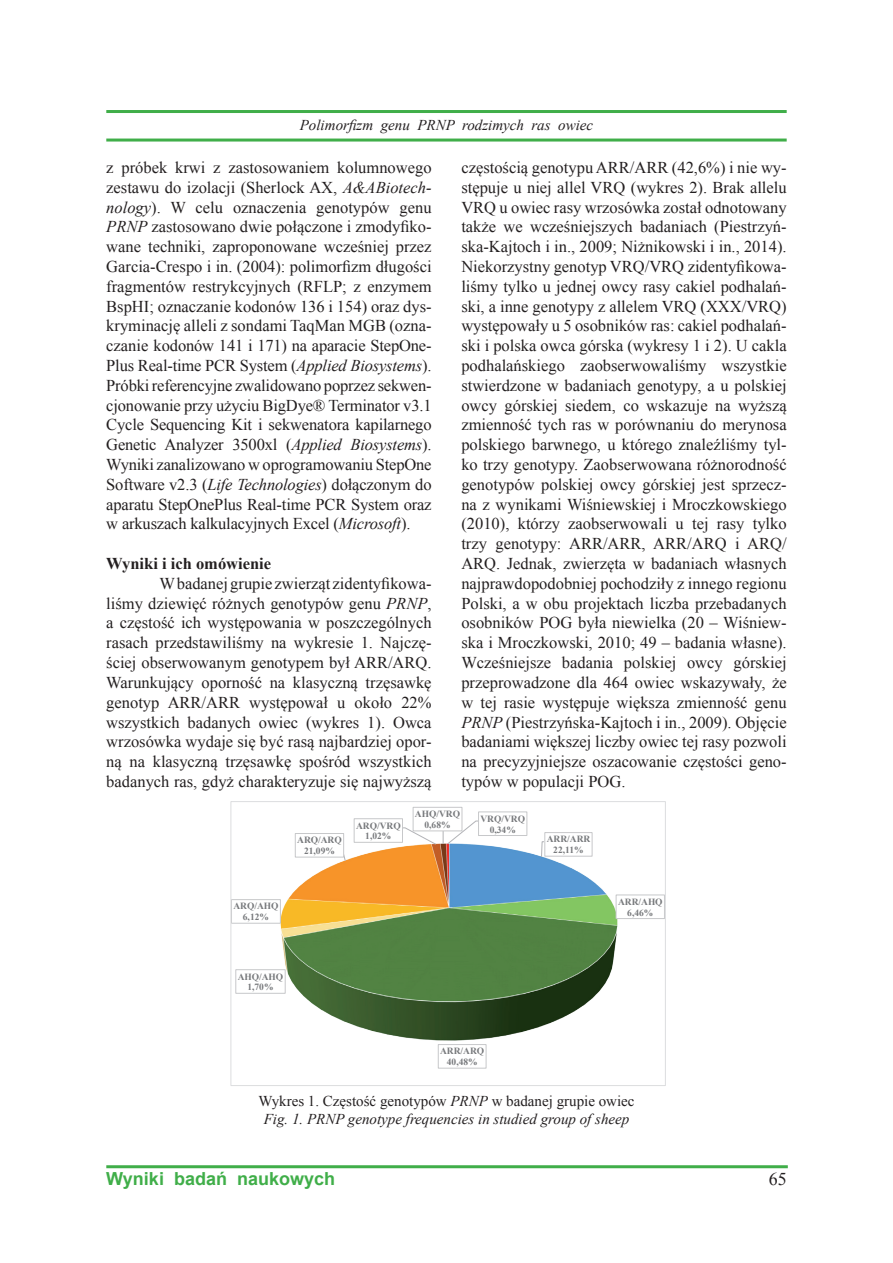
<style>
.page{position:relative;width:893px;height:1263px;background:#fff}
.page>*{position:absolute;margin:0;border:0;box-sizing:border-box;transform-origin:0 0}
.t1{font:700 18px "Arial";color:#40ae49}
.t2{font:18px "Times New Roman";color:#231f20}
.t3{font:16.5px/19.8px "Times New Roman";color:#231f20;text-align:justify}
.t4{font:700 16.5px "Times New Roman";color:#231f20}
.t5{font:italic 15px/18px "Times New Roman";color:#231f20;text-align:center}
.t6{font:700 9.45px/10.9px "Times New Roman";color:#76787b;text-align:center}
.s1{font-style:italic}
.s2{font-style:normal}
</style>
<div class="page">
<hr style="left:106px;top:110px;width:681px;height:3px;background:#40ae49">
<hr style="left:106px;top:139px;width:681px;height:3px;background:#40ae49">
<hr style="left:106px;top:1165px;width:682px;height:3px;background:#40ae49">
<img style="left:274px;top:841px;width:350px;height:200px">
<svg style="left:541px;top:841px;width:4px;height:16px"></svg>
<svg style="left:343px;top:854px;width:3px;height:7px"></svg>
<svg style="left:402px;top:827px;width:34px;height:18px"></svg>
<svg style="left:443px;top:820px;width:36px;height:24px"></svg>
<div style="left:545px;top:832px;width:47px;height:24px;background:#fff"></div>
<div style="left:545px;top:832px;width:47px;height:24px;border:1px solid #c7c8ca"></div>
<div style="left:616px;top:895px;width:48px;height:23px;background:#fff"></div>
<div style="left:616px;top:895px;width:49px;height:24px;border:1px solid #c7c8ca"></div>
<div style="left:438px;top:1044px;width:48px;height:24px;border:1px solid #c7c8ca"></div>
<div style="left:236px;top:970px;width:49px;height:23px;background:#fff"></div>
<div style="left:236px;top:969px;width:49px;height:24px;border:1px solid #c7c8ca"></div>
<div style="left:231px;top:900px;width:49px;height:23px;background:#fff"></div>
<div style="left:231px;top:899px;width:50px;height:24px;border:1px solid #c7c8ca"></div>
<div style="left:295px;top:833px;width:49px;height:24px;background:#fff"></div>
<div style="left:295px;top:833px;width:49px;height:24px;border:1px solid #c7c8ca"></div>
<div style="left:354px;top:818px;width:49px;height:24px;border:1px solid #c7c8ca"></div>
<div style="left:413px;top:807px;width:49px;height:24px;background:#fff"></div>
<div style="left:413px;top:807px;width:49px;height:24px;border:1px solid #c7c8ca"></div>
<div style="left:478px;top:812px;width:49px;height:24px;border:1px solid #c7c8ca"></div>
<div style="left:231px;top:801px;width:435px;height:285px;border:1px solid #dcdddf"></div>
<p class="t5" style="left:300px;top:116px;width:295px">Polimorfizm genu PRNP rodzimych ras owiec</p>
<p class="t3" style="left:106px;top:157px;width:327px">z próbek krwi z zastosowaniem kolumnowego zestawu do izolacji (Sherlock AX, <span class="s1">A&amp;ABiotech&shy;nology</span>). W celu oznaczenia genotypów genu <span class="s1">PRNP</span> zastosowano dwie połączone i zmodyfiko&shy;wane techniki, zaproponowane wcześniej przez Garcia-Crespo i in. (2004): polimorfizm długości fragmentów restrykcyjnych (RFLP; z enzymem BspHI; oznaczanie kodonów 136 i 154) oraz dys&shy;kryminację alleli z sondami TaqMan MGB (ozna&shy;czanie kodonów 141 i 171) na aparacie StepOne-Plus Real-time PCR System (<span class="s1">Applied Biosystems</span>).<br>Próbki referencyjne zwalidowano poprzez sekwen&shy;cjonowanie przy użyciu BigDye® Terminator v3.1<br>Cycle Sequencing Kit i sekwenatora kapilarnego Genetic Analyzer 3500xl (<span class="s1">Applied Biosystems</span>).<br>Wyniki zanalizowano w oprogramowaniu StepOne Software v2.3 (<span class="s1">Life Technologies</span>) dołączonym do aparatu StepOnePlus Real-time PCR System oraz w arkuszach kalkulacyjnych Excel (<span class="s1">Microsoft</span>).</p>
<p class="t4" style="left:106px;top:552px;width:166px">Wyniki i ich omówienie</p>
<p class="t3" style="left:106px;top:573px;width:327px;text-indent:53px">W badanej grupie zwierząt zidentyfikowa&shy;liśmy dziewięć różnych genotypów genu <span class="s1">PRNP</span>, a częstość ich występowania w poszczególnych rasach przedstawiliśmy na wykresie 1. Najczę&shy;ściej obserwowanym genotypem był ARR/ARQ.<br>Warunkujący oporność na klasyczną trzęsawkę genotyp ARR/ARR występował u około 22% wszystkich badanych owiec (wykres 1). Owca wrzosówka wydaje się być rasą najbardziej opor&shy;ną na klasyczną trzęsawkę spośród wszystkich badanych ras, gdyż charakteryzuje się najwyższą</p>
<p class="t3" style="left:461px;top:157px;width:327px">częstością genotypu ARR/ARR (42,6%) i nie wy&shy;stępuje u niej allel VRQ (wykres 2). Brak allelu VRQ u owiec rasy wrzosówka został odnotowany także we wcześniejszych badaniach (Piestrzyń&shy;ska-Kajtoch i in., 2009; Niżnikowski i in., 2014).<br>Niekorzystny genotyp VRQ/VRQ zidentyfikowa&shy;liśmy tylko u jednej owcy rasy cakiel podhalań&shy;ski, a inne genotypy z allelem VRQ (XXX/VRQ) występowały u 5 osobników ras: cakiel podhalań&shy;ski i polska owca górska (wykresy 1 i 2). U cakla podhalańskiego zaobserwowaliśmy wszystkie stwierdzone w badaniach genotypy, a u polskiej owcy górskiej siedem, co wskazuje na wyższą zmienność tych ras w porównaniu do merynosa polskiego barwnego, u którego znaleźliśmy tyl&shy;ko trzy genotypy. Zaobserwowana różnorodność genotypów polskiej owcy górskiej jest sprzecz&shy;na z wynikami Wiśniewskiej i Mroczkowskiego (2010), którzy zaobserwowali u tej rasy tylko trzy genotypy: ARR/ARR, ARR/ARQ i ARQ/ ARQ. Jednak, zwierzęta w badaniach własnych najprawdopodobniej pochodziły z innego regionu Polski, a w obu projektach liczba przebadanych osobników POG była niewielka (20 – Wiśniew&shy;ska i Mroczkowski, 2010; 49 – badania własne).<br>Wcześniejsze badania polskiej owcy górskiej przeprowadzone dla 464 owiec wskazywały, że w tej rasie występuje większa zmienność genu <span class="s1">PRNP</span> (Piestrzyńska-Kajtoch i in., 2009). Objęcie badaniami większej liczby owiec tej rasy pozwoli na precyzyjniejsze oszacowanie częstości geno&shy;typów w populacji POG.</p>
<p class="t6" style="left:233px;top:900px;width:47px">ARQ/AHQ<br>6,12%</p>
<p class="t6" style="left:297px;top:834px;width:46px">ARQ/ARQ<br>21,09%</p>
<p class="t6" style="left:356px;top:820px;width:46px">ARQ/VRQ<br>1,02%</p>
<p class="t6" style="left:415px;top:808px;width:47px">AHQ/VRQ<br>0,68%</p>
<p class="t6" style="left:480px;top:813px;width:46px">VRQ/VRQ<br>0,34%</p>
<p class="t6" style="left:238px;top:971px;width:47px">AHQ/AHQ<br>1,70%</p>
<p class="t6" style="left:547px;top:833px;width:45px">ARR/ARR<br>22,11%</p>
<p class="t6" style="left:440px;top:1045px;width:46px">ARR/ARQ<br>40,48%</p>
<p class="t6" style="left:618px;top:896px;width:46px">ARR/AHQ<br>6,46%</p>
<p class="t5" style="left:258px;top:1091px;width:378px"><span class="s2">Wykres 1. Częstość genotypów</span> PRNP <span class="s2">w badanej grupie owiec<br></span>Fig. 1. PRNP genotype frequencies in studied group of sheep</p>
<p class="t1" style="left:106px;top:1167px;width:230px">Wyniki badań naukowych</p>
<p class="t2" style="left:769px;top:1166px;width:19px">65</p>
</div>
